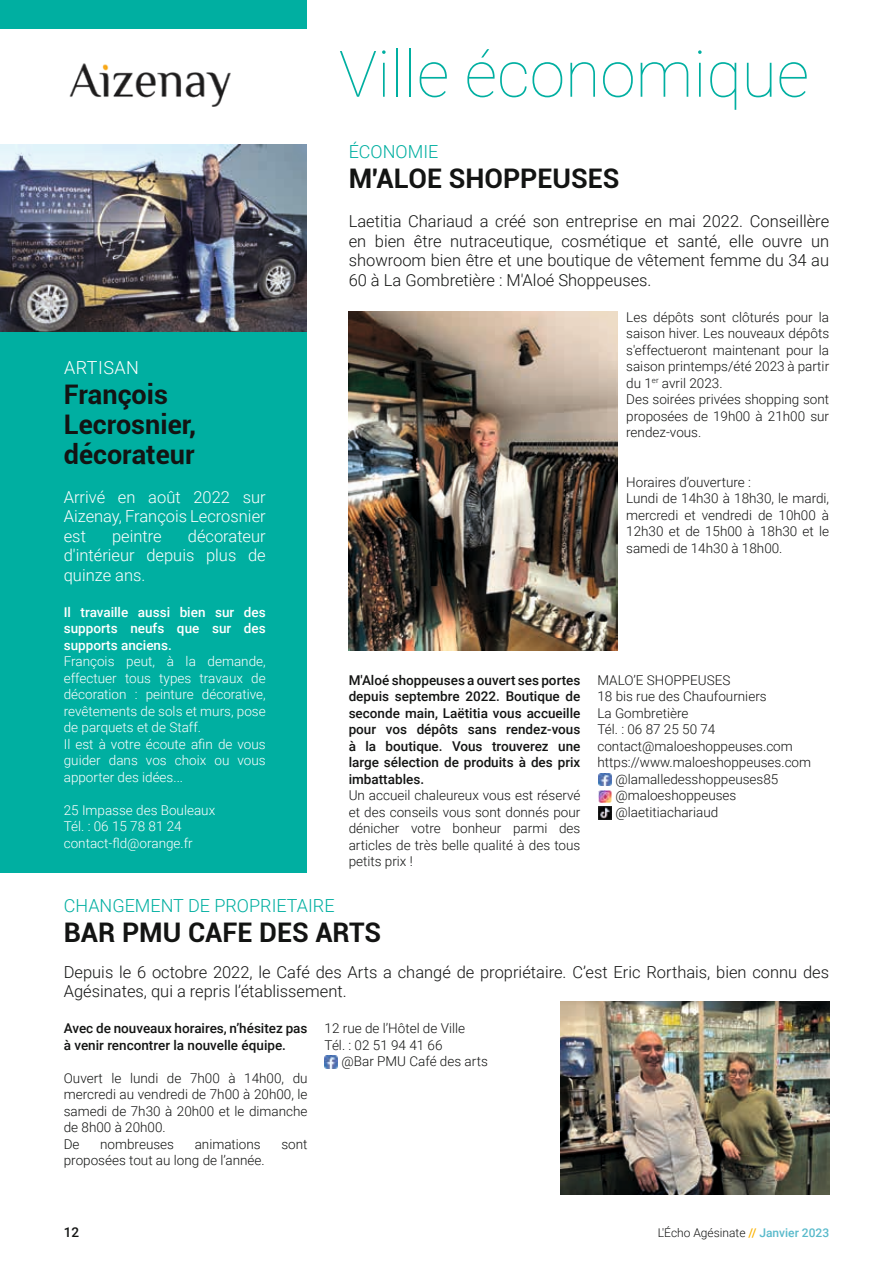
<style>
.page{position:relative;width:893px;height:1263px;background:#fff}
.page>*{position:absolute;margin:0;border:0;box-sizing:border-box;transform-origin:0 0}
.t1{font:100 64.35px "Roboto";color:#00afa1}
.t2{font:700 27px/30px "Roboto";color:#131413}
.t3{font:300 18px "Roboto";color:#00afa1}
.t4{font:300 18px "Roboto";letter-spacing:.025em;color:#fff}
.t5{font:300 16.5px/19.5px "Roboto";color:#131413;text-align:justify}
.t6{font:300 16.5px/19.5px "Roboto";color:#fff;text-align:justify}
.t7{font:300 13.5px/16.5px "Roboto";color:#131413}
.t8{font:500 13.5px/16.5px "Roboto";color:#131413;text-align:justify}
.t9{font:300 13.5px/16.5px "Roboto";color:#fff}
.t10{font:500 13.5px/16.5px "Roboto";color:#fff;text-align:justify}
.t11{font:300 12px "Roboto";color:#131413}
.s1{font-weight:500;color:#fbb200}
.s2{font-weight:500;color:#59bacb}
</style>
<div class="page">
<div style="left:0;top:0;width:306px;height:28px;background:#00afa1"></div>
<div style="left:0;top:145px;width:306px;height:727px;background:#00afa1"></div>
<img style="left:69px;top:63px;width:162px;height:43px">
<img style="left:349px;top:311px;width:269px;height:340px">
<img style="left:0;top:145px;width:306px;height:187px">
<img style="left:560px;top:1001px;width:269px;height:194px">
<svg style="left:598px;top:773px;width:13px;height:46px"></svg>
<svg style="left:325px;top:1056px;width:12px;height:12px"></svg>
<h1 class="t1" style="left:339px;top:29px;width:472px">Ville économique</h1>
<h3 class="t4" style="left:64px;top:355px;width:76px">ARTISAN</h3>
<h2 class="t2" style="left:64px;top:378px;width:134px">François<br>Lecrosnier, décorateur</h2>
<p class="t6" style="left:64px;top:487px;width:203px">Arrivé en août 2022 sur Aizenay, François Lecrosnier est</p>
<p class="t6" style="left:64px;top:526px;width:203px;text-indent:124px">décorateur d'intérieur depuis plus de quinze ans.</p>
<p class="t10" style="left:64px;top:603px;width:203px">Il travaille aussi bien sur des supports neufs que sur des supports anciens.</p>
<p class="t9" style="left:64px;top:653px;width:203px">François peut, à la demande, effectuer tous types travaux de décoration : peinture décorative, revêtements de sols et murs, pose de parquets et de Staff.<br>Il est à votre écoute afin de vous guider dans vos choix ou vous apporter des idées...</p>
<p class="t9" style="left:64px;top:801px;width:153px">25 Impasse des Bouleaux<br>Tél. : 06 15 78 81 24 contact-fld@orange.fr</p>
<p class="t6" style="left:112px;top:526px;width:51px">peintre</p>
<h3 class="t3" style="left:349px;top:139px;width:91px">ÉCONOMIE</h3>
<h2 class="t2" style="left:349px;top:162px;width:272px">M'ALOE SHOPPEUSES</h2>
<p class="t5" style="left:349px;top:211px;width:482px">Laetitia Chariaud a créé son entreprise en mai 2022. Conseillère en bien être nutraceutique, cosmétique et santé, elle ouvre un showroom bien être et une boutique de vêtement femme du 34 au 60 à La Gombretière : M'Aloé Shoppeuses.</p>
<p class="t7" style="left:626px;top:308px;width:204px">Les dépôts sont clôturés pour la saison hiver. Les nouveaux dépôts s'effectueront maintenant pour la saison printemps/été 2023 à partir du 1<sup>er</sup> avril 2023.<br>Des soirées privées shopping sont proposées de 19h00 à 21h00 sur rendez-vous.</p>
<p class="t7" style="left:626px;top:473px;width:204px">Horaires d’ouverture :<br>Lundi de 14h30 à 18h30, le mardi, mercredi et vendredi de 10h00 à<br>12h30 et de 15h00 à 18h30 et le samedi de 14h30 à 18h00.</p>
<p class="t8" style="left:349px;top:671px;width:233px">M'Aloé shoppeuses a ouvert ses portes depuis septembre 2022. Boutique de seconde main, Laëtitia vous accueille pour vos dépôts sans rendez-vous à la boutique. Vous trouverez une large sélection de produits à des prix imbattables.</p>
<p class="t7" style="left:349px;top:786px;width:233px;text-align:justify">Un accueil chaleureux vous est réservé et des conseils vous sont donnés pour dénicher votre bonheur parmi des articles de très belle qualité à des tous petits prix !</p>
<p class="t7" style="left:597px;top:671px;width:134px">MALO’E SHOPPEUSES</p>
<p class="t7" style="left:597px;top:688px;width:171px">18 bis rue des Chaufourniers</p>
<p class="t7" style="left:597px;top:704px;width:92px">La Gombretière</p>
<p class="t7" style="left:597px;top:720px;width:119px">Tél. : 06 87 25 50 74</p>
<p class="t7" style="left:597px;top:737px;width:197px">contact@maloeshoppeuses.com</p>
<p class="t7" style="left:597px;top:753px;width:215px">https://www.maloeshoppeuses.com</p>
<p class="t7" style="left:615px;top:770px;width:164px">@lamalledesshoppeuses85</p>
<p class="t7" style="left:615px;top:786px;width:122px">@maloeshoppeuses</p>
<p class="t7" style="left:615px;top:803px;width:104px">@laetitiachariaud</p>
<h3 class="t3" style="left:64px;top:893px;width:272px">CHANGEMENT DE PROPRIETAIRE</h3>
<h2 class="t2" style="left:64px;top:916px;width:319px">BAR PMU CAFE DES ARTS</h2>
<p class="t5" style="left:64px;top:962px;width:767px">Depuis le 6 octobre 2022, le Café des Arts a changé de propriétaire. C’est Eric Rorthais, bien connu des<br>Agésinates, qui a repris l’établissement.</p>
<p class="t8" style="left:64px;top:1020px;width:245px">Avec de nouveaux horaires, n’hésitez pas à venir rencontrer la nouvelle équipe.</p>
<p class="t7" style="left:64px;top:1069px;width:245px">Ouvert le lundi de 7h00 à 14h00, du mercredi au vendredi de 7h00 à 20h00, le samedi de 7h30 à 20h00 et le dimanche de 8h00 à 20h00.<br>De</p>
<p class="t7" style="left:325px;top:1020px;width:142px">12 rue de l’Hôtel de Ville<br>Tél. : 02 51 94 41 66</p>
<p class="t7" style="left:342px;top:1053px;width:148px">@Bar PMU Café des arts</p>
<p class="t7" style="left:100px;top:1135px;width:75px">nombreuses</p>
<p class="t7" style="left:195px;top:1135px;width:68px">animations</p>
<p class="t7" style="left:281px;top:1135px;width:28px">sont</p>
<p class="t7" style="left:64px;top:1152px;width:203px">proposées tout au long de l’année.</p>
<p class="t8" style="left:64px;top:1224px;width:17px">12</p>
<p class="t11" style="left:658px;top:1225px;width:173px">L'Écho Agésinate <span class="s1">//</span> <span class="s2">Janvier 2023</span></p>
</div>
